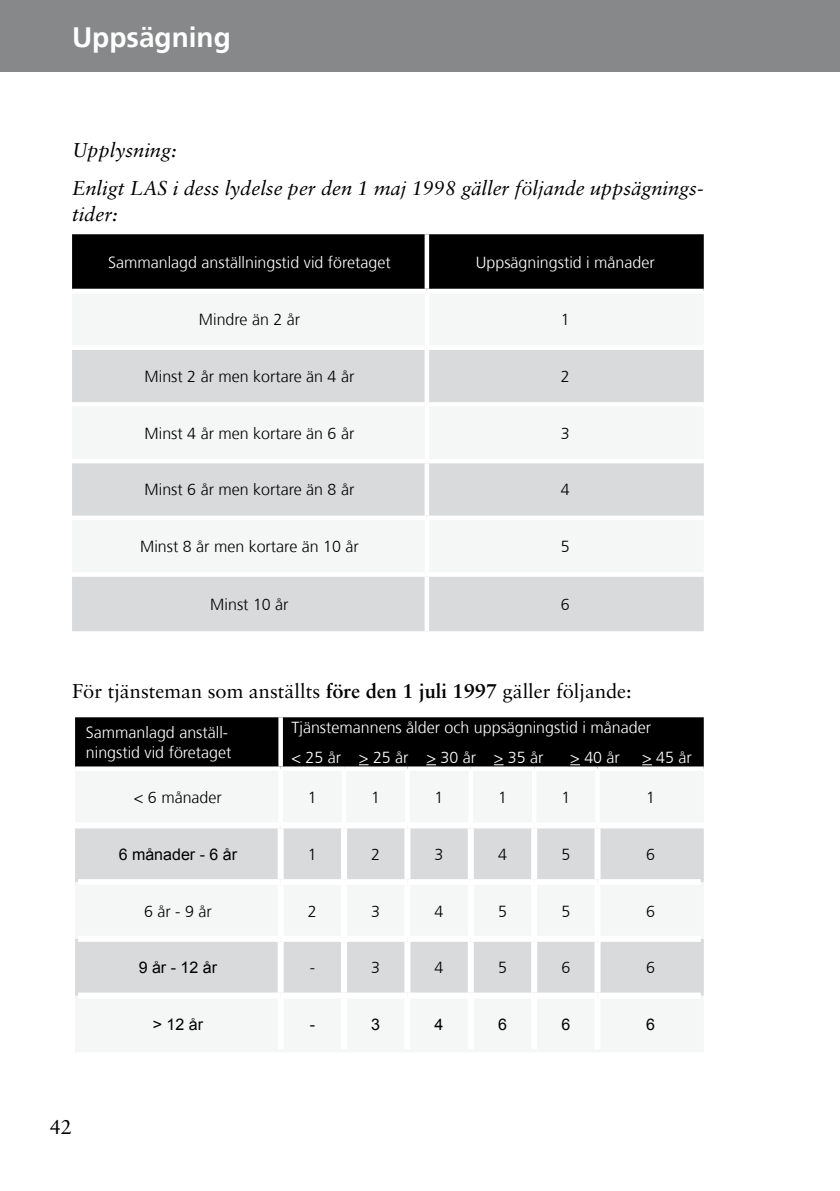
<style>
.page{position:relative;width:840px;height:1191px;background:#fff}
.page>*{position:absolute;margin:0;border:0;box-sizing:border-box;transform-origin:0 0}
.t1{font:700 28px "Frutiger";color:#fff}
.t2{font:italic 20px/37.4px "Sabon";color:#000}
.t3{font:20px "Sabon";color:#000}
.t4{font:300 16px/19.2px "Frutiger";color:#fff}
.t5{font:300 16px "Frutiger";color:#000}
.t6{font:16px "Arial";color:#000}
.s1{font-weight:700}
</style>
<div class="page">
<div style="left:0;top:0;width:839px;height:72px;background:#878889"></div>
<div style="left:72px;top:234px;width:631px;height:55px;background:#000"></div>
<svg style="left:72px;top:350px;width:631px;height:281px;fill:#d9dadb"></svg>
<div style="left:424px;top:234px;width:5px;height:55px;background:#fff"></div>
<div style="left:424px;top:350px;width:5px;height:52px;background:#fff"></div>
<div style="left:72px;top:402px;width:354px;height:5px;background:#fff"></div>
<div style="left:426px;top:402px;width:277px;height:5px;background:#fff"></div>
<div style="left:424px;top:407px;width:5px;height:52px;background:#fff"></div>
<hr style="left:72px;top:459px;width:354px;height:4px;background:#fff">
<hr style="left:426px;top:459px;width:277px;height:4px;background:#fff">
<div style="left:424px;top:463px;width:5px;height:52px;background:#fff"></div>
<div style="left:72px;top:515px;width:354px;height:5px;background:#fff"></div>
<div style="left:426px;top:515px;width:277px;height:5px;background:#fff"></div>
<div style="left:424px;top:520px;width:5px;height:52px;background:#fff"></div>
<div style="left:72px;top:572px;width:354px;height:5px;background:#fff"></div>
<div style="left:426px;top:572px;width:277px;height:5px;background:#fff"></div>
<div style="left:424px;top:577px;width:5px;height:54px;background:#fff"></div>
<svg style="left:75px;top:828px;width:628px;height:167px;fill:#d9dadb"></svg>
<div style="left:277px;top:942px;width:6px;height:50px;background:#fff"></div>
<div style="left:341px;top:942px;width:6px;height:50px;background:#fff"></div>
<div style="left:404px;top:942px;width:6px;height:50px;background:#fff"></div>
<div style="left:467px;top:942px;width:6px;height:50px;background:#fff"></div>
<div style="left:531px;top:942px;width:6px;height:50px;background:#fff"></div>
<div style="left:594px;top:942px;width:6px;height:50px;background:#fff"></div>
<div style="left:78px;top:992px;width:202px;height:6px;background:#fff"></div>
<div style="left:280px;top:992px;width:64px;height:6px;background:#fff"></div>
<div style="left:344px;top:992px;width:63px;height:6px;background:#fff"></div>
<div style="left:407px;top:992px;width:63px;height:6px;background:#fff"></div>
<div style="left:470px;top:992px;width:64px;height:6px;background:#fff"></div>
<div style="left:534px;top:992px;width:63px;height:6px;background:#fff"></div>
<div style="left:597px;top:992px;width:103px;height:6px;background:#fff"></div>
<div style="left:277px;top:885px;width:6px;height:51px;background:#fff"></div>
<div style="left:341px;top:885px;width:6px;height:51px;background:#fff"></div>
<div style="left:404px;top:885px;width:6px;height:51px;background:#fff"></div>
<div style="left:467px;top:885px;width:6px;height:51px;background:#fff"></div>
<div style="left:531px;top:885px;width:6px;height:51px;background:#fff"></div>
<div style="left:594px;top:885px;width:6px;height:51px;background:#fff"></div>
<div style="left:78px;top:936px;width:202px;height:6px;background:#fff"></div>
<div style="left:280px;top:936px;width:64px;height:6px;background:#fff"></div>
<div style="left:344px;top:936px;width:63px;height:6px;background:#fff"></div>
<div style="left:407px;top:936px;width:63px;height:6px;background:#fff"></div>
<div style="left:470px;top:936px;width:64px;height:6px;background:#fff"></div>
<div style="left:534px;top:936px;width:63px;height:6px;background:#fff"></div>
<div style="left:597px;top:936px;width:103px;height:6px;background:#fff"></div>
<div style="left:277px;top:828px;width:6px;height:51px;background:#fff"></div>
<div style="left:341px;top:828px;width:6px;height:51px;background:#fff"></div>
<div style="left:404px;top:828px;width:6px;height:51px;background:#fff"></div>
<div style="left:467px;top:828px;width:6px;height:51px;background:#fff"></div>
<div style="left:531px;top:828px;width:6px;height:51px;background:#fff"></div>
<div style="left:594px;top:828px;width:6px;height:51px;background:#fff"></div>
<div style="left:78px;top:879px;width:202px;height:6px;background:#fff"></div>
<div style="left:280px;top:879px;width:64px;height:6px;background:#fff"></div>
<div style="left:344px;top:879px;width:63px;height:6px;background:#fff"></div>
<div style="left:407px;top:879px;width:63px;height:6px;background:#fff"></div>
<div style="left:470px;top:879px;width:64px;height:6px;background:#fff"></div>
<div style="left:534px;top:879px;width:63px;height:6px;background:#fff"></div>
<div style="left:597px;top:879px;width:103px;height:6px;background:#fff"></div>
<svg style="left:75px;top:717px;width:628px;height:51px;background:#0b0b0b"></svg>
<h1 class="t1" style="left:72px;top:20px;width:160px">Uppsägning</h1>
<p class="t2" style="left:72px;top:131px;width:631px">Upplysning:<br>Enligt LAS i dess lydelse per den 1 maj 1998 gäller följande uppsägnings-</p>
<p class="t2" style="left:72px;top:195px;width:47px">tider:</p>
<p class="t4" style="left:108px;top:253px;width:284px">Sammanlagd anställningstid vid företaget</p>
<p class="t4" style="left:475px;top:253px;width:180px">Uppsägningstid i månader</p>
<p class="t5" style="left:199px;top:311px;width:103px">Mindre än 2 år</p>
<p class="t5" style="left:560px;top:311px;width:10px">1</p>
<p class="t5" style="left:144px;top:367px;width:211px">Minst 2 år men kortare än 4 år</p>
<p class="t5" style="left:560px;top:367px;width:10px">2</p>
<p class="t5" style="left:144px;top:424px;width:211px">Minst 4 år men kortare än 6 år</p>
<p class="t5" style="left:560px;top:424px;width:10px">3</p>
<p class="t5" style="left:144px;top:481px;width:211px">Minst 6 år men kortare än 8 år</p>
<p class="t5" style="left:560px;top:481px;width:10px">4</p>
<p class="t5" style="left:140px;top:537px;width:220px">Minst 8 år men kortare än 10 år</p>
<p class="t5" style="left:560px;top:537px;width:10px">5</p>
<p class="t5" style="left:210px;top:595px;width:80px">Minst 10 år</p>
<p class="t5" style="left:560px;top:595px;width:10px">6</p>
<p class="t3" style="left:72px;top:679px;width:561px">För tjänsteman som anställts <span class="s1">före den 1 juli 1997</span> gäller följande:</p>
<p class="t4" style="left:86px;top:723px;width:147px">Sammanlagd anställ&shy;ningstid vid företaget</p>
<p class="t4" style="left:291px;top:712px;width:361px;line-height:30.6px">Tjänstemannens ålder och uppsägningstid i månader &lt; 25 år &gt; 25 år &gt; 30 år &gt; 35 år</p>
<p class="t4" style="left:570px;top:748px;width:51px">&gt; 40 år</p>
<p class="t4" style="left:642px;top:748px;width:51px">&gt; 45 år</p>
<p class="t5" style="left:134px;top:788px;width:89px">&lt; 6 månader</p>
<p class="t5" style="left:308px;top:788px;width:10px">1</p>
<p class="t5" style="left:371px;top:788px;width:10px">1</p>
<p class="t5" style="left:434px;top:788px;width:10px">1</p>
<p class="t5" style="left:497px;top:788px;width:10px">1</p>
<p class="t5" style="left:561px;top:788px;width:10px">1</p>
<p class="t5" style="left:645px;top:788px;width:10px">1</p>
<p class="t6" style="left:119px;top:843px;width:120px">6 månader - 6 år</p>
<p class="t5" style="left:308px;top:845px;width:10px">1</p>
<p class="t5" style="left:371px;top:845px;width:10px">2</p>
<p class="t5" style="left:434px;top:845px;width:10px">3</p>
<p class="t5" style="left:497px;top:845px;width:10px">4</p>
<p class="t5" style="left:561px;top:845px;width:10px">5</p>
<p class="t5" style="left:645px;top:845px;width:10px">6</p>
<p class="t5" style="left:144px;top:902px;width:69px">6 år - 9 år</p>
<p class="t5" style="left:308px;top:902px;width:10px">2</p>
<p class="t5" style="left:371px;top:902px;width:10px">3</p>
<p class="t5" style="left:434px;top:902px;width:10px">4</p>
<p class="t5" style="left:497px;top:902px;width:10px">5</p>
<p class="t5" style="left:561px;top:902px;width:10px">5</p>
<p class="t5" style="left:645px;top:902px;width:10px">6</p>
<p class="t6" style="left:139px;top:957px;width:80px">9 år - 12 år</p>
<p class="t5" style="left:309px;top:958px;width:7px">-</p>
<p class="t5" style="left:371px;top:958px;width:10px">3</p>
<p class="t5" style="left:434px;top:958px;width:10px">4</p>
<p class="t5" style="left:497px;top:958px;width:10px">5</p>
<p class="t5" style="left:561px;top:958px;width:10px">6</p>
<p class="t5" style="left:645px;top:958px;width:10px">6</p>
<p class="t3" style="left:50px;top:1115px;width:12px">42</p>
<p class="t6" style="left:153px;top:1013px;width:52px">&gt; 12 år</p>
<p class="t6" style="left:309px;top:1013px;width:7px">-</p>
<p class="t6" style="left:371px;top:1013px;width:10px">3</p>
<p class="t6" style="left:434px;top:1013px;width:10px">4</p>
<p class="t6" style="left:497px;top:1013px;width:10px">6</p>
<p class="t6" style="left:561px;top:1013px;width:10px">6</p>
<p class="t6" style="left:645px;top:1013px;width:10px">6</p>
</div>
